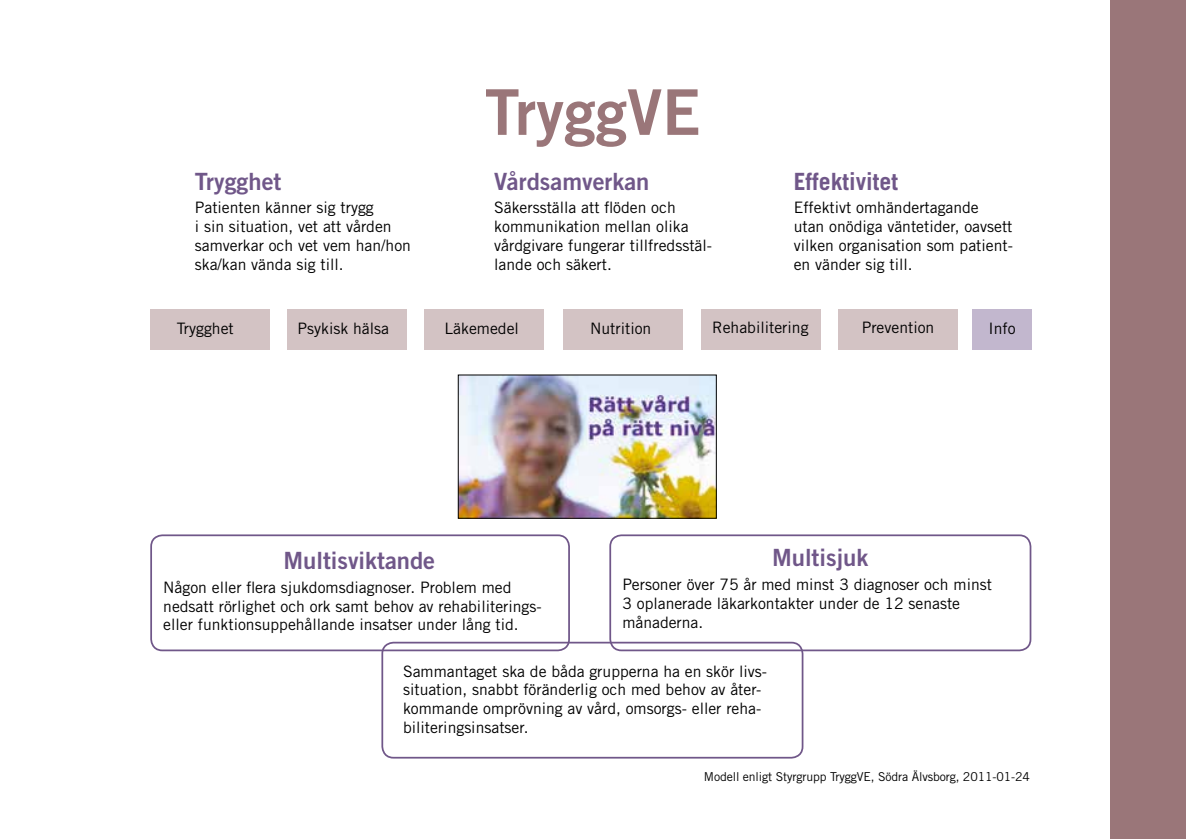
<style>
.page{position:relative;width:1186px;height:839px;background:#fff}
.page>*{position:absolute;margin:0;border:0;box-sizing:border-box;transform-origin:0 0}
.t1{font:63px "Trade Gothic LT Std Bd 2";color:#9a7679}
.t2{font:23.8px "Trade Gothic LT Std Bd 2";color:#705789}
.t3{font:700 23.8px "Trade Gothic LT Std";color:#705789}
.t4{font:15.75px/18.9px "Trade Gothic LT Std";color:#000}
.t5{font:12.25px "Trade Gothic LT Std";letter-spacing:-.01em;color:#000}
</style>
<div class="page">
<div style="left:150px;top:534px;width:420px;height:117px;border:2px solid #705789;border-radius:11px"></div>
<div style="left:150px;top:309px;width:119px;height:40px;background:#d3c3c4"></div>
<div style="left:287px;top:309px;width:119px;height:40px;background:#d3c3c4"></div>
<div style="left:838px;top:309px;width:120px;height:40px;background:#d3c3c4"></div>
<div style="left:701px;top:309px;width:120px;height:40px;background:#d3c3c4"></div>
<div style="left:563px;top:309px;width:119px;height:40px;background:#d3c3c4"></div>
<div style="left:424px;top:309px;width:119px;height:40px;background:#d3c3c4"></div>
<div style="left:972px;top:309px;width:59px;height:40px;background:#c2b7ce"></div>
<div style="left:609px;top:534px;width:422px;height:117px;border:2px solid #705789;border-radius:11px"></div>
<img style="left:460px;top:377px;width:254px;height:139px">
<div style="left:381px;top:641px;width:422px;height:117px;border:2px solid #705789;border-radius:11px"></div>
<div style="left:1110px;top:0;width:76px;height:838px;background:#9a7679"></div>
<h2 class="t2" style="left:195px;top:166px;width:88px">Trygghet</h2>
<p class="t4" style="left:195px;top:198px;width:218px">Patienten känner sig trygg<br>i sin situation, vet att vården samverkar och vet vem han/hon ska/kan vända sig till.</p>
<h1 class="t1" style="left:485px;top:73px;width:217px">TryggVE</h1>
<h2 class="t2" style="left:494px;top:166px;width:157px">Vårdsamverkan</h2>
<p class="t4" style="left:494px;top:198px;width:219px">Säkersställa att flöden och kommunikation mellan olika vårdgivare fungerar tillfredsstäl&shy;lande och säkert.</p>
<h2 class="t3" style="left:793px;top:166px;width:106px">Effektivitet</h2>
<p class="t4" style="left:793px;top:198px;width:221px">Effektivt omhändertagande utan onödiga väntetider, oavsett vilken organisation som patient&shy;en vänder sig till.</p>
<p class="t4" style="left:177px;top:318px;width:59px">Trygghet</p>
<p class="t4" style="left:297px;top:318px;width:93px">Psykisk hälsa</p>
<p class="t4" style="left:444px;top:318px;width:76px">Läkemedel</p>
<p class="t4" style="left:590px;top:318px;width:63px">Nutrition</p>
<p class="t4" style="left:712px;top:318px;width:98px">Rehabilitering</p>
<p class="t4" style="left:861px;top:317px;width:74px">Prevention</p>
<p class="t4" style="left:988px;top:318px;width:29px">Info</p>
<h2 class="t2" style="left:283px;top:545px;width:153px">Multisviktande</h2>
<p class="t4" style="left:163px;top:577px;width:380px">Någon eller flera sjukdomsdiagnoser. Problem med nedsatt rörlighet och ork samt behov av rehabiliterings&shy;eller funktionsuppehållande insatser under lång tid.</p>
<h2 class="t2" style="left:772px;top:543px;width:98px">Multisjuk</h2>
<p class="t4" style="left:622px;top:574px;width:371px">Personer över 75 år med minst 3 diagnoser och minst<br>3 oplanerade läkarkontakter under de 12 senaste månaderna.</p>
<p class="t4" style="left:403px;top:661px;width:365px">Sammantaget ska de båda grupperna ha en skör livs&shy;situation, snabbt föränderlig och med behov av åter&shy;kommande omprövning av vård, omsorgs- eller reha&shy;biliteringsinsatser.</p>
<p class="t5" style="left:704px;top:768px;width:327px">Modell enligt Styrgrupp TryggVE, Södra Älvsborg, 2011-01-24</p>
</div>
